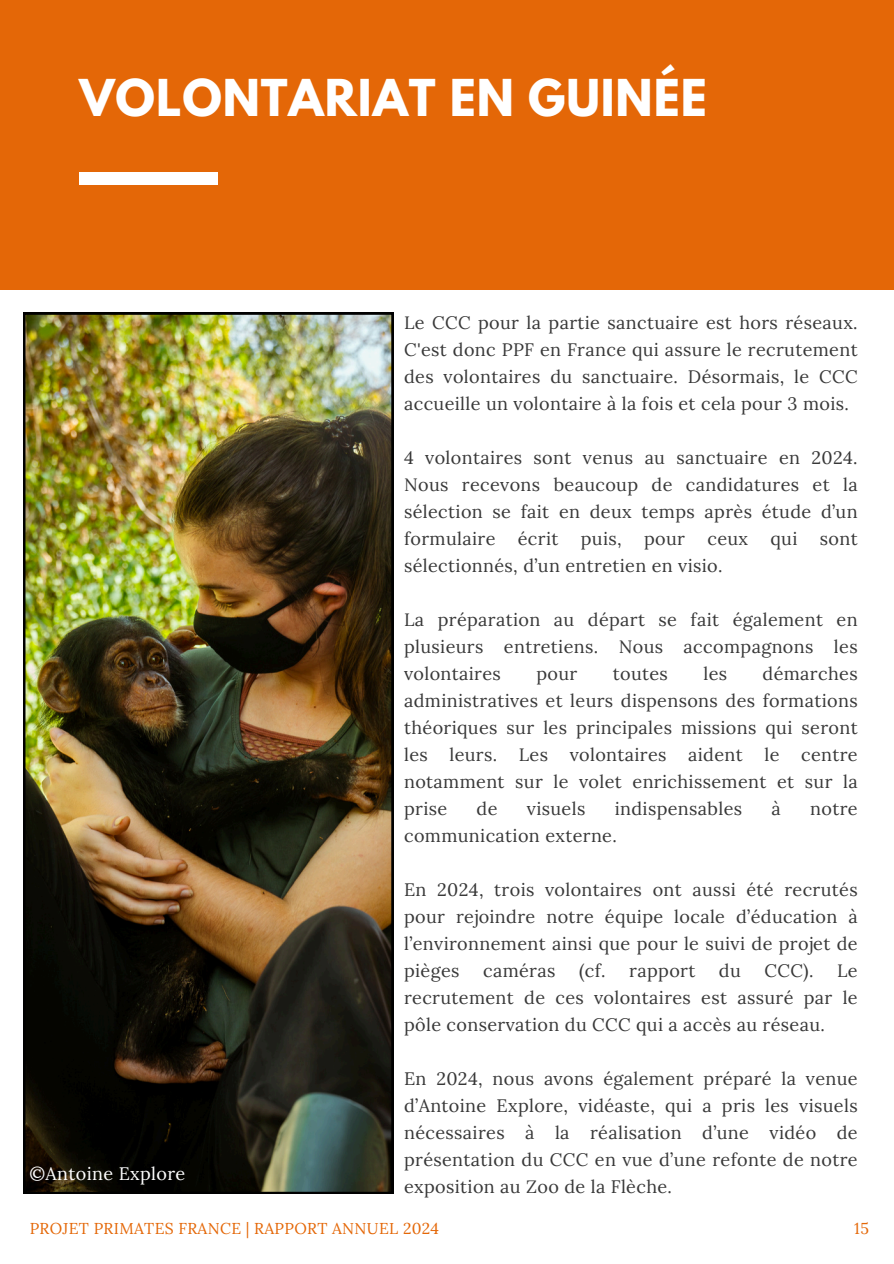
<style>
.page{position:relative;width:894px;height:1264px;background:#fff}
.page>*{position:absolute;margin:0;border:0;box-sizing:border-box;transform-origin:0 0}
.t1{font:700 45px "League Spartan";letter-spacing:.02em;color:#fff}
.t2{font:18px/27px "Lora";letter-spacing:.02em;color:#383838;text-align:justify}
.t3{font:18px "Lora";letter-spacing:.02em;color:#fff}
.t4{font:15.75px "Lora";letter-spacing:.02em;color:#e46707}
</style>
<div class="page">
<div style="left:0;top:0;width:893px;height:290px;background:#e46707"></div>
<div style="left:79px;top:172px;width:139px;height:13px;background:#fff"></div>
<img style="left:23px;top:312px;width:370px;height:881px">
<h2 class="t1" style="left:79px;top:75px;width:628px">VOLONTARIAT EN GUINÉE</h2>
<p class="t3" style="left:29px;top:1161px;width:157px">©Antoine Explore</p>
<h1 class="t2" style="left:404px;top:308px;width:455px">Le CCC pour la partie sanctuaire est hors réseaux.<br>C'est donc PPF en France qui assure le recrutement des volontaires du sanctuaire. Désormais, le CCC accueille un volontaire à la fois et cela pour 3 mois.</h1>
<p class="t2" style="left:404px;top:443px;width:455px">4 volontaires sont venus au sanctuaire en 2024.<br>Nous recevons beaucoup de candidatures et la sélection se fait en deux temps après étude d’un formulaire écrit puis, pour ceux qui sont sélectionnés, d’un entretien en visio.</p>
<h2 class="t2" style="left:404px;top:605px;width:455px">La préparation au départ se fait également en plusieurs entretiens. Nous accompagnons les volontaires</h2>
<h2 class="t2" style="left:404px;top:659px;width:455px;text-indent:358px">démarches administratives et leurs dispensons des formations théoriques sur les principales missions qui seront les leurs. Les volontaires aident le centre notamment sur le volet enrichissement et sur la prise</h2>
<h2 class="t2" style="left:536px;top:659px;width:42px">pour</h2>
<h2 class="t2" style="left:612px;top:659px;width:57px">toutes</h2>
<h2 class="t2" style="left:703px;top:659px;width:25px">les</h2>
<h2 class="t2" style="left:476px;top:794px;width:22px">de</h2>
<h2 class="t2" style="left:526px;top:794px;width:60px">visuels</h2>
<h2 class="t2" style="left:614px;top:794px;width:129px">indispensables</h2>
<h2 class="t2" style="left:771px;top:794px;width:11px">à</h2>
<h2 class="t2" style="left:810px;top:794px;width:49px">notre</h2>
<h2 class="t2" style="left:404px;top:821px;width:214px">communication externe.</h2>
<h2 class="t2" style="left:404px;top:875px;width:455px">En 2024, trois volontaires ont aussi été recrutés pour rejoindre notre équipe locale d’éducation à l’environnement ainsi que pour le suivi de projet de pièges</h2>
<h2 class="t2" style="left:483px;top:956px;width:74px">caméras</h2>
<h2 class="t2" style="left:579px;top:956px;width:118px">(cf. rapport</h2>
<h2 class="t2" style="left:718px;top:956px;width:23px">du</h2>
<h2 class="t2" style="left:764px;top:956px;width:51px">CCC).</h2>
<h2 class="t2" style="left:404px;top:956px;width:455px;text-indent:433px">Le recrutement de ces volontaires est assuré par le pôle conservation du CCC qui a accès au réseau.</h2>
<h2 class="t2" style="left:404px;top:1064px;width:455px">En 2024, nous avons également préparé la venue d’Antoine Explore, vidéaste, qui a pris les visuels nécessaires à la réalisation d’une vidéo de présentation du CCC en vue d’une refonte de notre exposition au Zoo de la Flèche.</h2>
<h2 class="t4" style="left:30px;top:1218px;width:410px">PROJET PRIMATES FRANCE | RAPPORT ANNUEL 2024</h2>
<h2 class="t4" style="left:854px;top:1218px;width:16px">15</h2>
</div>
